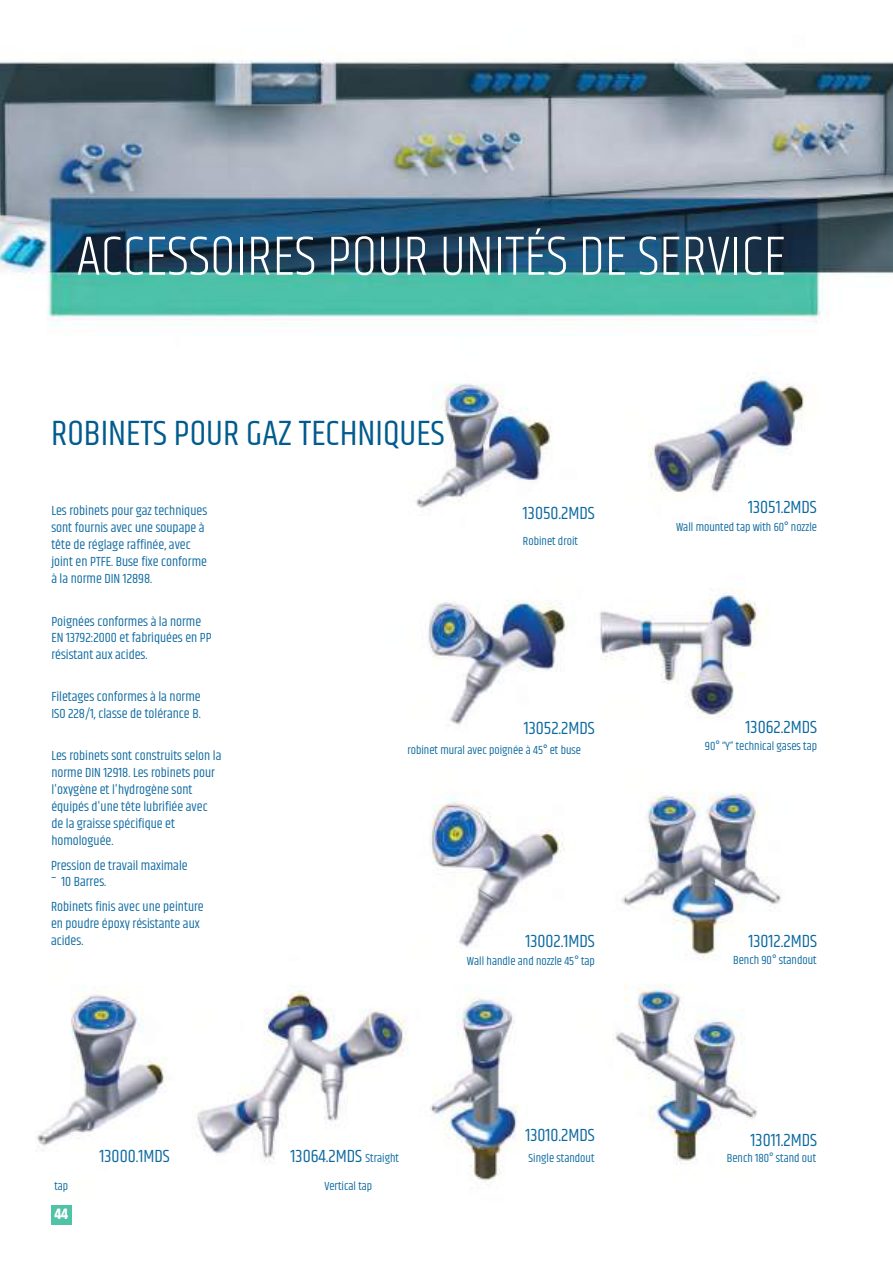
<style>
.page{position:relative;width:893px;height:1263px;background:#fff}
.page>*{position:absolute;margin:0;border:0;box-sizing:border-box;transform-origin:0 0}
.t1{font:300 57px "Khand";color:#fff}
.t2{font:36px "Khand";color:#005b8e}
.t3{font:18px "Khand";color:#0c69a0}
.t4{font:700 15px "Khand";color:#fff}
.t5{font:13.5px/17px "Khand";color:#0c69a0}
.t6{font:12px "Khand";color:#0c69a0}
.s1{font-size:12px}
</style>
<div class="page">
<img style="left:0;top:48px;width:893px;height:1177px">
<div style="left:51px;top:1205px;width:20px;height:19px;background:#50c2a7"></div>
<h1 class="t1" style="left:77px;top:222px;width:711px">ACCESSOIRES POUR UNITÉS DE SERVICE</h1>
<h2 class="t2" style="left:51px;top:411px;width:395px">ROBINETS POUR GAZ TECHNIQUES</h2>
<p class="t5" style="left:51px;top:503px;width:157px">Les robinets pour gaz techniques sont fournis avec une soupape à tête de réglage raffinée, avec joint en PTFE. Buse fixe conforme à la norme DIN 12898.</p>
<p class="t5" style="left:51px;top:613px;width:162px">Poignées conformes à la norme<br>EN 13792:2000 et fabriquées en PP résistant aux acides.</p>
<p class="t5" style="left:51px;top:689px;width:151px">Filetages conformes à la norme<br>ISO 228/1, classe de tolérance B.</p>
<p class="t5" style="left:51px;top:748px;width:172px">Les robinets sont construits selon la norme DIN 12918. Les robinets pour l'oxygène et l'hydrogène sont équipés d'une tête lubrifiée avec de la graisse spécifique et homologuée.</p>
<p class="t5" style="left:51px;top:857px;width:138px">Pression de travail maximale</p>
<p class="t5" style="left:51px;top:870px;width:154px;line-height:24.3px">– 10 Barres.<br>Robinets finis avec une peinture</p>
<p class="t5" style="left:51px;top:915px;width:150px">en poudre époxy résistante aux acides.</p>
<h3 class="t3" style="left:523px;top:500px;width:73px">13050.2MDS</h3>
<p class="t6" style="left:523px;top:534px;width:57px">Robinet droit</p>
<h3 class="t3" style="left:524px;top:715px;width:73px">13052.2MDS</h3>
<p class="t6" style="left:407px;top:743px;width:175px">robinet mural avec poignée à 45° et buse</p>
<h3 class="t3" style="left:525px;top:928px;width:71px">13002.1MDS</h3>
<p class="t6" style="left:467px;top:952px;width:130px">Wall handle and nozzle 45° tap</p>
<h3 class="t3" style="left:100px;top:1143px;width:72px">13000.1MDS</h3>
<h3 class="t3" style="left:291px;top:1143px;width:110px">13064.2MDS <span class="s1">Straight</span></h3>
<p class="t6" style="left:54px;top:1178px;width:15px">tap</p>
<p class="t6" style="left:324px;top:1178px;width:49px">Vertical tap</p>
<p class="t4" style="left:54px;top:1203px;width:15px">44</p>
<h3 class="t3" style="left:525px;top:1122px;width:71px">13010.2MDS</h3>
<p class="t6" style="left:529px;top:1149px;width:67px">Single standout</p>
<h3 class="t3" style="left:748px;top:494px;width:70px">13051.2MDS</h3>
<p class="t6" style="left:676px;top:518px;width:143px">Wall mounted tap with 60° nozzle</p>
<h3 class="t3" style="left:746px;top:714px;width:73px">13062.2MDS</h3>
<p class="t6" style="left:705px;top:737px;width:114px">90° “Y” technical gases tap</p>
<h3 class="t3" style="left:748px;top:928px;width:70px">13012.2MDS</h3>
<p class="t6" style="left:733px;top:952px;width:85px">Bench 90° standout</p>
<h3 class="t3" style="left:751px;top:1127px;width:68px">13011.2MDS</h3>
<p class="t6" style="left:727px;top:1150px;width:91px">Bench 180° stand out</p>
</div>
